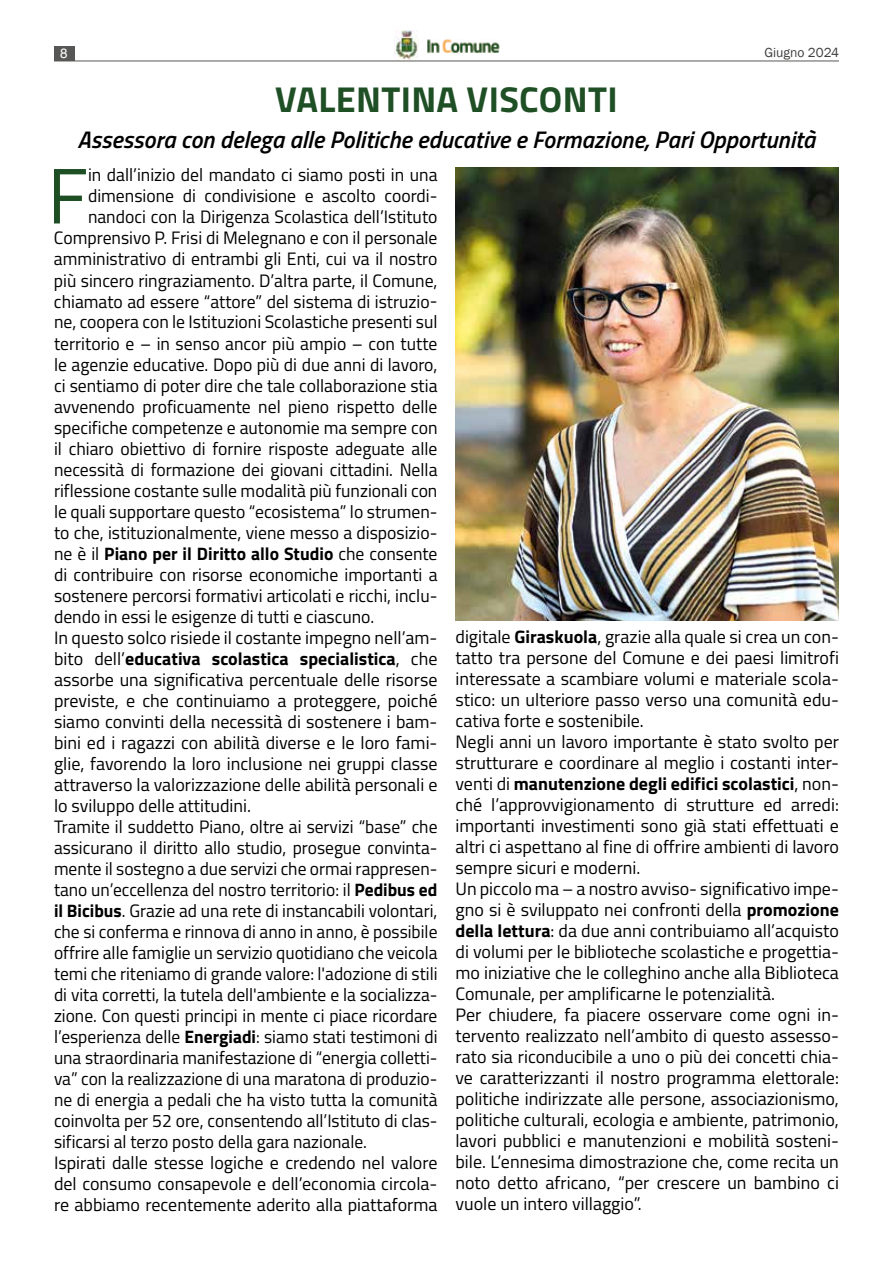
<style>
.page{position:relative;width:893px;height:1263px;background:#fff}
.page>*{position:absolute;margin:0;border:0;box-sizing:border-box;transform-origin:0 0}
.t1{font:78.75px "Titillium";color:#1e4f24}
.t2{font:700 36px "Titillium";letter-spacing:.01em;color:#1f4f24}
.t3{font:italic 600 24px "Titillium";color:#000}
.t4{font:18px/21px "Titillium";color:#000}
.t5{font:700 18px "Titillium";color:#000}
.t6{font:13.5px "Franklin Gothic";color:#3f3f3e}
.t7{font:13.5px "Helvetica";color:#fff}
.s1{font-weight:400}
.s2{font-weight:700}
</style>
<div class="page">
<div style="left:54px;top:47px;width:20px;height:14px;background:#575756"></div>
<hr style="left:54px;top:61px;width:785px;height:1px;background:#575756">
<img style="left:395px;top:30px;width:23px;height:29px">
<img style="left:427px;top:39px;width:73px;height:14px">
<img style="left:455px;top:168px;width:384px;height:453px">
<p class="t7" style="left:60px;top:43px;width:9px">8</p>
<p class="t6" style="left:764px;top:44px;width:76px">Giugno 2024</p>
<h2 class="t2" style="left:275px;top:72px;width:344px">VALENTINA VISCONTI</h2>
<h3 class="t3" style="left:78px;top:121px;width:739px">Assessora con delega alle Politiche educative e Formazione, Pari Opportunità</h3>
<h1 class="t1" style="left:47px;top:138px;width:42px">F</h1>
<p class="t4" style="left:88px;top:164px;width:351px">in dall’inizio del mandato ci siamo posti in una</p>
<p class="t4" style="left:88px;top:185px;width:351px">dimensione di condivisione e ascolto coordi-</p>
<p class="t4" style="left:88px;top:206px;width:351px">nandoci con la Dirigenza Scolastica dell’Istituto</p>
<p class="t4" style="left:54px;top:227px;width:385px">Comprensivo P. Frisi di Melegnano e con il personale</p>
<p class="t4" style="left:54px;top:248px;width:385px">amministrativo di entrambi gli Enti, cui va il nostro</p>
<p class="t4" style="left:54px;top:269px;width:385px">più sincero ringraziamento. D’altra parte, il Comune,</p>
<p class="t4" style="left:54px;top:290px;width:385px">chiamato ad essere “attore” del sistema di istruzio-</p>
<p class="t4" style="left:54px;top:311px;width:385px">ne, coopera con le Istituzioni Scolastiche presenti sul</p>
<p class="t4" style="left:54px;top:332px;width:385px">territorio e – in senso ancor più ampio – con tutte</p>
<p class="t4" style="left:54px;top:353px;width:385px">le agenzie educative. Dopo più di due anni di lavoro,</p>
<p class="t4" style="left:54px;top:374px;width:385px">ci sentiamo di poter dire che tale collaborazione stia</p>
<p class="t4" style="left:54px;top:395px;width:385px">avvenendo proficuamente nel pieno rispetto delle</p>
<p class="t4" style="left:54px;top:416px;width:385px">specifiche competenze e autonomie ma sempre con</p>
<p class="t4" style="left:54px;top:437px;width:385px">il chiaro obiettivo di fornire risposte adeguate alle</p>
<p class="t4" style="left:54px;top:458px;width:385px">necessità di formazione dei giovani cittadini. Nella</p>
<p class="t4" style="left:54px;top:479px;width:385px">riflessione costante sulle modalità più funzionali con</p>
<p class="t4" style="left:54px;top:500px;width:385px">le quali supportare questo “ecosistema” lo strumen-</p>
<p class="t4" style="left:54px;top:521px;width:385px">to che, istituzionalmente, viene messo a disposizio-</p>
<p class="t5" style="left:54px;top:539px;width:385px"><span class="s1">ne è il</span> Piano per il Diritto allo Studio <span class="s1">che consente</span></p>
<p class="t4" style="left:54px;top:563px;width:385px">di contribuire con risorse economiche importanti a</p>
<p class="t4" style="left:54px;top:584px;width:385px">sostenere percorsi formativi articolati e ricchi, inclu-</p>
<p class="t4" style="left:54px;top:605px;width:322px">dendo in essi le esigenze di tutti e ciascuno.</p>
<p class="t4" style="left:54px;top:626px;width:385px">In questo solco risiede il costante impegno nell’am-</p>
<p class="t5" style="left:54px;top:644px;width:385px"><span class="s1">bito dell’</span>educativa scolastica specialistica<span class="s1">, che</span></p>
<p class="t4" style="left:54px;top:668px;width:385px">assorbe una significativa percentuale delle risorse</p>
<p class="t4" style="left:54px;top:689px;width:385px">previste, e che continuiamo a proteggere, poiché</p>
<p class="t4" style="left:54px;top:710px;width:385px">siamo convinti della necessità di sostenere i bam-</p>
<p class="t4" style="left:54px;top:731px;width:385px">bini ed i ragazzi con abilità diverse e le loro fami-</p>
<p class="t4" style="left:54px;top:752px;width:385px">glie, favorendo la loro inclusione nei gruppi classe</p>
<p class="t4" style="left:54px;top:773px;width:385px">attraverso la valorizzazione delle abilità personali e</p>
<p class="t4" style="left:54px;top:794px;width:199px">lo sviluppo delle attitudini.</p>
<p class="t4" style="left:54px;top:815px;width:385px">Tramite il suddetto Piano, oltre ai servizi “base” che</p>
<p class="t4" style="left:54px;top:836px;width:385px">assicurano il diritto allo studio, prosegue convinta-</p>
<p class="t4" style="left:54px;top:857px;width:385px">mente il sostegno a due servizi che ormai rappresen-</p>
<p class="t4" style="left:54px;top:878px;width:385px">tano un’eccellenza del nostro territorio: il <span class="s2">Pedibus ed</span></p>
<p class="t4" style="left:54px;top:899px;width:385px"><span class="s2">il Bicibus</span>. Grazie ad una rete di instancabili volontari,</p>
<p class="t4" style="left:54px;top:920px;width:385px">che si conferma e rinnova di anno in anno, è possibile</p>
<p class="t4" style="left:54px;top:941px;width:385px">offrire alle famiglie un servizio quotidiano che veicola</p>
<p class="t4" style="left:54px;top:962px;width:385px">temi che riteniamo di grande valore: l'adozione di stili</p>
<p class="t4" style="left:54px;top:983px;width:385px">di vita corretti, la tutela dell'ambiente e la socializza-</p>
<p class="t4" style="left:54px;top:1004px;width:385px">zione. Con questi principi in mente ci piace ricordare</p>
<p class="t4" style="left:54px;top:1025px;width:385px">l’esperienza delle <span class="s2">Energiadi</span>: siamo stati testimoni di</p>
<p class="t4" style="left:54px;top:1046px;width:385px">una straordinaria manifestazione di “energia colletti-</p>
<p class="t4" style="left:54px;top:1067px;width:385px">va” con la realizzazione di una maratona di produzio-</p>
<p class="t4" style="left:54px;top:1088px;width:385px">ne di energia a pedali che ha visto tutta la comunità</p>
<p class="t4" style="left:54px;top:1109px;width:385px">coinvolta per 52 ore, consentendo all’Istituto di clas-</p>
<p class="t4" style="left:54px;top:1130px;width:314px">sificarsi al terzo posto della gara nazionale.</p>
<p class="t4" style="left:54px;top:1151px;width:385px">Ispirati dalle stesse logiche e credendo nel valore</p>
<p class="t4" style="left:54px;top:1172px;width:385px">del consumo consapevole e dell’economia circola-</p>
<p class="t4" style="left:54px;top:1193px;width:385px">re abbiamo recentemente aderito alla piattaforma</p>
<p class="t4" style="left:455px;top:625px;width:385px">digitale <span class="s2">Giraskuola</span>, grazie alla quale si crea un con&shy;tatto tra persone del Comune e dei paesi limitrofi interessate a scambiare volumi e materiale scola&shy;stico: un ulteriore passo verso una comunità edu&shy;cativa forte e sostenibile.<br>Negli anni un lavoro importante è stato svolto per strutturare e coordinare al meglio i costanti inter&shy;venti di <span class="s2">manutenzione degli edifici scolastici</span>, non&shy;ché l’approvvigionamento di strutture ed arredi: importanti investimenti sono già stati effettuati e altri ci aspettano al fine di offrire ambienti di lavoro sempre sicuri e moderni.<br>Un piccolo ma – a nostro avviso- significativo impe&shy;gno si è sviluppato nei confronti della <span class="s2">promozione della lettura</span>: da due anni contribuiamo all’acquisto di volumi per le biblioteche scolastiche e progettia&shy;mo iniziative che le colleghino anche alla Biblioteca Comunale, per amplificarne le potenzialità.<br>Per chiudere, fa piacere osservare come ogni in&shy;tervento realizzato nell’ambito di questo assesso&shy;rato sia riconducibile a uno o più dei concetti chia&shy;ve caratterizzanti il nostro programma elettorale: politiche indirizzate alle persone, associazionismo, politiche culturali, ecologia e ambiente, patrimonio, lavori pubblici e manutenzioni e mobilità sosteni&shy;bile. L’ennesima dimostrazione che, come recita un noto detto africano, “per crescere un bambino ci vuole un intero villaggio”.</p>
</div>
